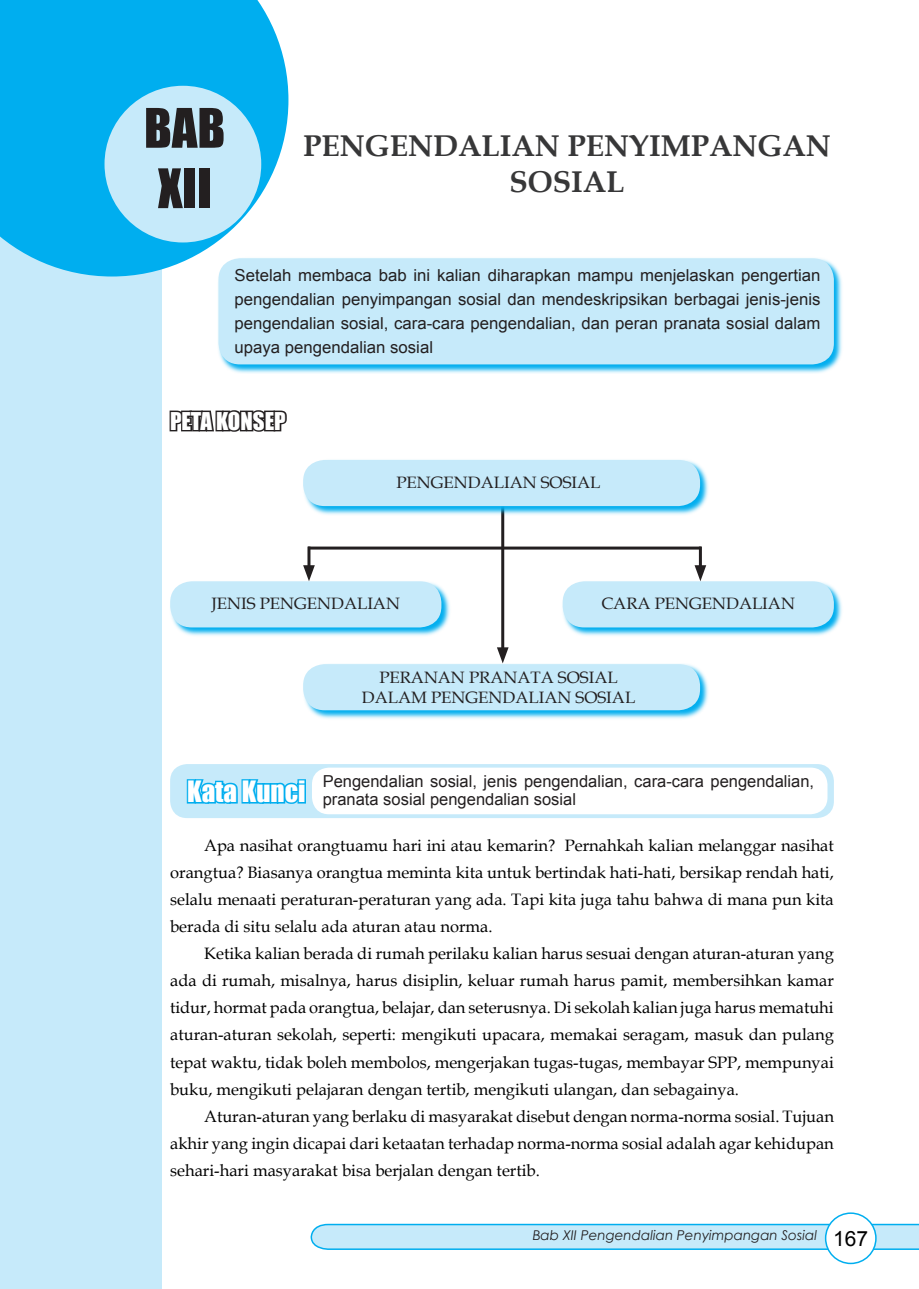
<style>
.page{position:relative;width:919px;height:1289px;background:#fff}
.page>*{position:absolute;margin:0;border:0;box-sizing:border-box;transform-origin:0 0}
.t1{font:50.25px "Impact";color:#231f20}
.t2{font:700 30px/36px "Book Antiqua";color:#373738;text-align:center}
.t3{font:27px "Impact";color:#fff}
.t4{font:22.5px "Impact";color:#fff}
.t5{font:21px "Arial";color:#000}
.isi{font:16.5px/27px "Book Antiqua";color:#000;text-align:justify}
.t6{font:16.5px/24px "Arial";color:#231f20;text-align:justify}
.t7{font:16.5px "Book Antiqua";color:#231f20}
.t8{font:italic 13.5px "Century Gothic";color:#231f20}
</style>
<div class="page">
<svg style="left:310px;top:1222px;width:608px;height:28px;background:#b4e4f9"></svg>
<div style="left:825px;top:1213px;width:50px;height:50px;background:#fff;border-radius:50%"></div>
<div style="left:824px;top:1212px;width:52px;height:52px;border:2px solid #00aeef;border-radius:50%"></div>
<div style="left:1px;top:0;width:161px;height:1288px;background:#c6eafa"></div>
<svg style="left:0;top:0;width:288px;height:276px;background:#1eb7f0"></svg>
<div style="left:104px;top:86px;width:157px;height:156px;background:#c6eafa;border-radius:50%"></div>
<svg style="left:217px;top:257px;width:625px;height:116px"></svg>
<div style="left:218px;top:258px;width:615px;height:106px;background:#c6eafa;border-radius:21px"></div>
<svg style="left:169px;top:410px;width:118px;height:22px;background:#5c595a"></svg>
<div style="left:170px;top:764px;width:663px;height:54px;background:#c6eafa;border-radius:17px"></div>
<svg style="left:186px;top:767px;width:641px;height:47px;background:#e5f6fd"></svg>
<hr style="left:501px;top:503px;width:3px;height:150px;background:#231f20">
<svg style="left:497px;top:647px;width:11px;height:16px"></svg>
<svg style="left:303px;top:459px;width:406px;height:57px"></svg>
<div style="left:303px;top:460px;width:397px;height:46px;background:#c6eafa;border-radius:21px"></div>
<hr style="left:308px;top:546px;width:393px;height:3px;background:#231f20">
<svg style="left:303px;top:663px;width:406px;height:56px"></svg>
<div style="left:303px;top:664px;width:397px;height:46px;background:#c6eafa;border-radius:21px"></div>
<svg style="left:170px;top:581px;width:280px;height:55px"></svg>
<div style="left:170px;top:581px;width:271px;height:46px;background:#c6eafa;border-radius:21px"></div>
<svg style="left:563px;top:581px;width:279px;height:55px"></svg>
<div style="left:562px;top:581px;width:271px;height:46px;background:#c6eafa;border-radius:21px"></div>
<hr style="left:307px;top:546px;width:3px;height:25px;background:#231f20">
<svg style="left:303px;top:565px;width:12px;height:16px"></svg>
<hr style="left:698px;top:546px;width:3px;height:25px;background:#231f20">
<svg style="left:694px;top:565px;width:12px;height:16px"></svg>
<p class="t1" style="left:144px;top:89px;width:83px">BAB</p>
<p class="t1" style="left:158px;top:149px;width:55px">XII</p>
<p class="t2" style="left:303px;top:127px;width:529px">PENGENDALIAN PENYIMPANGAN<br>SOSIAL</p>
<p class="t6" style="left:234px;top:264px;width:587px">Setelah membaca bab ini kalian diharapkan mampu menjelaskan pengertian pengendalian penyimpangan sosial dan mendeskripsikan berbagai jenis-jenis pengendalian sosial, cara-cara pengendalian, dan peran pranata sosial dalam upaya pengendalian sosial</p>
<p class="t4" style="left:170px;top:403px;width:117px">PETA KONSEP</p>
<p class="t7" style="left:396px;top:471px;width:205px">PENGENDALIAN SOSIAL</p>
<p class="t7" style="left:211px;top:592px;width:190px">JENIS PENGENDALIAN</p>
<p class="t7" style="left:601px;top:592px;width:195px">CARA PENGENDALIAN</p>
<p class="t7" style="left:379px;top:666px;width:240px">PERANAN PRANATA SOSIAL</p>
<p class="t7" style="left:362px;top:685px;width:275px">DALAM PENGENDALIAN SOSIAL</p>
<p class="t3" style="left:187px;top:770px;width:120px">Kata Kunci</p>
<p class="t6" style="left:323px;top:772px;width:493px;line-height:18px">Pengendalian sosial, jenis pengendalian, cara-cara pengendalian, pranata sosial pengendalian sosial</p>
<p class="isi" style="left:170px;top:831px;width:665px;text-indent:34px">Apa nasihat orangtuamu hari ini atau kemarin? Pernahkah kalian melanggar nasihat orangtua? Biasanya orangtua meminta kita untuk bertindak hati-hati, bersikap rendah hati, selalu menaati peraturan-peraturan yang ada. Tapi kita juga tahu bahwa di mana pun kita berada di situ selalu ada aturan atau norma.</p>
<p class="isi" style="left:170px;top:939px;width:665px;text-indent:34px">Ketika kalian berada di rumah perilaku kalian harus sesuai dengan aturan-aturan yang ada di rumah, misalnya, harus disiplin, keluar rumah harus pamit, membersihkan kamar tidur, hormat pada orangtua, belajar, dan seterusnya. Di sekolah kalian juga harus mematuhi aturan-aturan sekolah, seperti: mengikuti upacara, memakai seragam, masuk dan pulang tepat waktu, tidak boleh membolos, mengerjakan tugas-tugas, membayar SPP, mempunyai buku, mengikuti pelajaran dengan tertib, mengikuti ulangan, dan sebagainya.</p>
<p class="isi" style="left:170px;top:1101px;width:665px;text-indent:34px">Aturan-aturan yang berlaku di masyarakat disebut dengan norma-norma sosial. Tujuan akhir yang ingin dicapai dari ketaatan terhadap norma-norma sosial adalah agar kehidupan sehari-hari masyarakat bisa berjalan dengan tertib.</p>
<p class="t8" style="left:532px;top:1225px;width:286px">Bab XII Pengendalian Penyimpangan Sosial</p>
<p class="t5" style="left:833px;top:1224px;width:37px">167</p>
</div>
